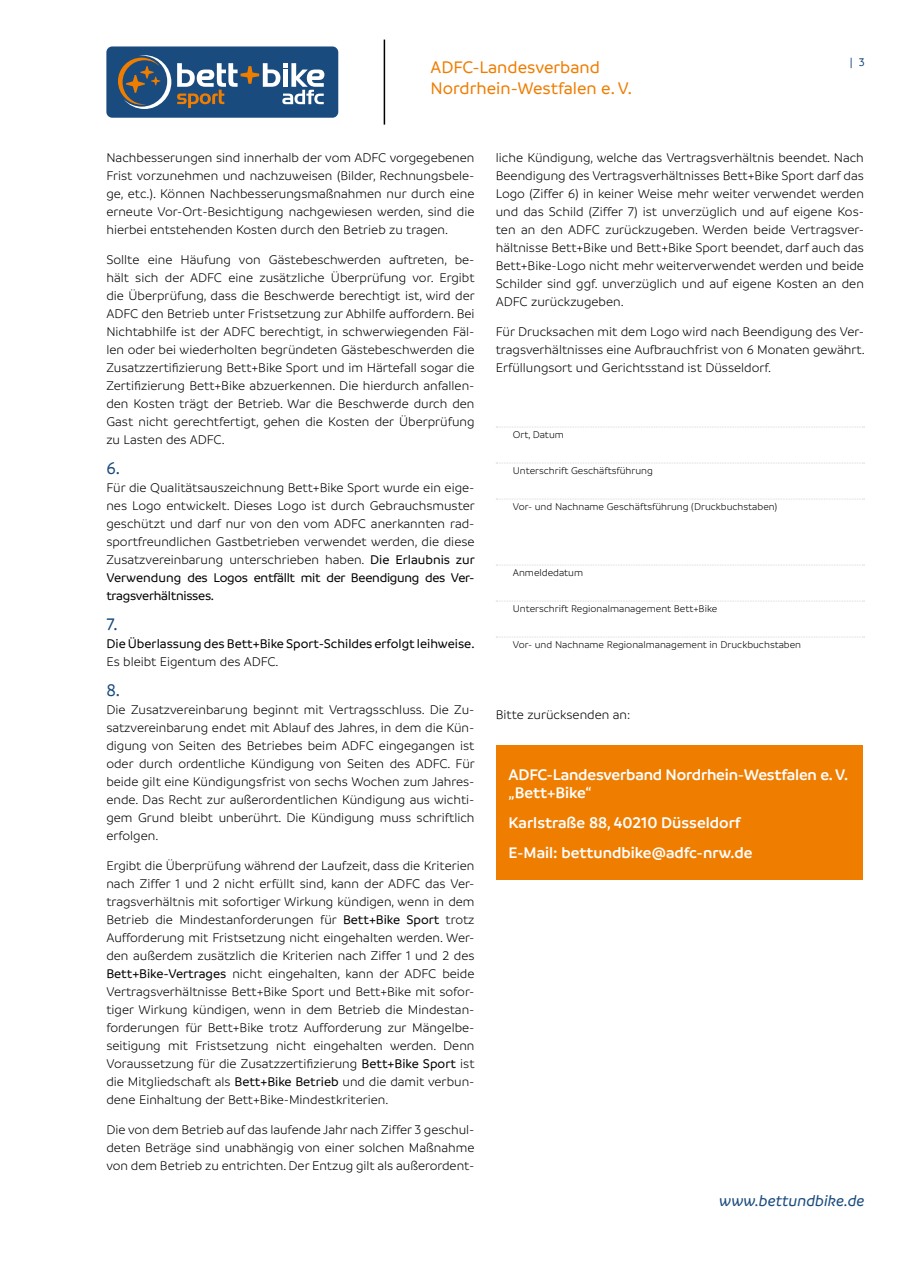
<style>
.page{position:relative;width:898px;height:1263px;background:#fff}
.page>*{position:absolute;margin:0;border:0;box-sizing:border-box;transform-origin:0 0}
.t1{font:500 18px/21px "Branding";color:#ef7d00}
.Subheadline_H2_letze{font:500 18px "Branding";color:#1a4b7e}
.Farbhinterlegung_ora{font:600 16.5px/18px "Branding";color:#fff}
.t2{font:italic 500 16.5px "Branding";color:#1a4b7e}
.Fließtext_letzte_Sei{font:300 13.5px/18px "Branding";color:#000;text-align:justify}
.Fließtext_letzte_Sei-2{font:500 13.5px/18px "Branding";color:#000}
.Fließtext_linksbündi{font:300 13.5px "Branding";color:#000}
.Seiten{font:500 12px "Branding";color:#1a4b7e}
.Untertitel_Eingabefe{font:300 10.5px "Branding";color:#000}
.s1{font-weight:500}
.s2{font-weight:300}
</style>
<div class="page">
<hr style="left:383px;top:40px;width:2px;height:85px;background:#000">
<div style="left:106px;top:46px;width:232px;height:72px;background:#1a4b7e;border-radius:6px"></div>
<svg style="left:118px;top:55px;width:53px;height:54px"></svg>
<svg style="left:177px;top:63px;width:147px;height:45px"></svg>
<svg style="left:496px;top:427px;width:368px;height:1px"></svg>
<svg style="left:496px;top:463px;width:368px;height:1px"></svg>
<svg style="left:496px;top:499px;width:368px;height:1px"></svg>
<svg style="left:496px;top:565px;width:368px;height:1px"></svg>
<svg style="left:496px;top:601px;width:368px;height:1px"></svg>
<svg style="left:496px;top:637px;width:368px;height:1px"></svg>
<div style="left:495px;top:745px;width:367px;height:134px;background:#ef7d00"></div>
<h1 class="t1" style="left:430px;top:57px;width:203px">ADFC-Landesverband<br>Nordrhein-Westfalen e. V.</h1>
<p class="Seiten" style="left:849px;top:56px;width:16px">| 3</p>
<p class="Fließtext_letzte_Sei" style="left:106px;top:149px;width:369px">Nachbesserungen sind innerhalb der vom ADFC vorgegebenen Frist vorzunehmen und nachzuweisen (Bilder, Rechnungsbele&shy;ge, etc.). Können Nachbesserungsmaßnahmen nur durch eine erneute Vor-Ort-Besichtigung nachgewiesen werden, sind die hierbei entstehenden Kosten durch den Betrieb zu tragen.</p>
<p class="Fließtext_letzte_Sei" style="left:106px;top:251px;width:370px">Sollte eine Häufung von Gästebeschwerden auftreten, be&shy;hält sich der ADFC eine zusätzliche Überprüfung vor. Ergibt die Überprüfung, dass die Beschwerde berechtigt ist, wird der ADFC den Betrieb unter Fristsetzung zur Abhilfe auffordern. Bei Nichtabhilfe ist der ADFC berechtigt, in schwerwiegenden Fäl&shy;len oder bei wiederholten begründeten Gästebeschwerden die Zusatzzertifizierung Bett+Bike Sport und im Härtefall sogar die Zertifizierung Bett+Bike abzuerkennen. Die hierdurch anfallen&shy;den Kosten trägt der Betrieb. War die Beschwerde durch den Gast nicht gerechtfertigt, gehen die Kosten der Überprüfung zu Lasten des ADFC.</p>
<p class="Subheadline_H2_letze" style="left:106px;top:459px;width:15px">6.</p>
<p class="Fließtext_letzte_Sei" style="left:106px;top:479px;width:370px">Für die Qualitätsauszeichnung Bett+Bike Sport wurde ein eige&shy;nes Logo entwickelt. Dieses Logo ist durch Gebrauchsmuster geschützt und darf nur von den vom ADFC anerkannten rad&shy;sportfreundlichen Gastbetrieben verwendet werden, die diese Zusatzvereinbarung unterschrieben haben. <span class="s1">Die Erlaubnis zur Verwendung des Logos entfällt mit der Beendigung des Ver&shy;tragsverhältnisses.</span></p>
<p class="Subheadline_H2_letze" style="left:106px;top:615px;width:13px">7.</p>
<p class="Fließtext_letzte_Sei-2" style="left:106px;top:635px;width:369px">Die Überlassung des Bett+Bike Sport-Schildes erfolgt leihweise.<br><span class="s2">Es bleibt Eigentum des ADFC.</span></p>
<p class="Subheadline_H2_letze" style="left:106px;top:681px;width:15px">8.</p>
<p class="Fließtext_letzte_Sei" style="left:106px;top:701px;width:370px">Die Zusatzvereinbarung beginnt mit Vertragsschluss. Die Zu&shy;satzvereinbarung endet mit Ablauf des Jahres, in dem die Kün&shy;digung von Seiten des Betriebes beim ADFC eingegangen ist oder durch ordentliche Kündigung von Seiten des ADFC. Für beide gilt eine Kündigungsfrist von sechs Wochen zum Jahres&shy;ende. Das Recht zur außerordentlichen Kündigung aus wichti&shy;gem Grund bleibt unberührt. Die Kündigung muss schriftlich erfolgen.</p>
<p class="Fließtext_letzte_Sei" style="left:106px;top:857px;width:369px">Ergibt die Überprüfung während der Laufzeit, dass die Kriterien nach Ziffer 1 und 2 nicht erfüllt sind, kann der ADFC das Ver&shy;tragsverhältnis mit sofortiger Wirkung kündigen, wenn in dem Betrieb die Mindestanforderungen für <span class="s1">Bett+Bike Sport</span> trotz Aufforderung mit Fristsetzung nicht eingehalten werden. Wer&shy;den außerdem zusätzlich die Kriterien nach Ziffer 1 und 2 des <span class="s1">Bett+Bike-Vertrages</span> nicht eingehalten, kann der ADFC beide Vertragsverhältnisse Bett+Bike Sport und Bett+Bike mit sofor&shy;tiger Wirkung kündigen, wenn in dem Betrieb die Mindestan&shy;forderungen für Bett+Bike trotz Aufforderung zur Mängelbe&shy;seitigung mit Fristsetzung nicht eingehalten werden. Denn Voraussetzung für die Zusatzzertifizierung <span class="s1">Bett+Bike Sport</span> ist die Mitgliedschaft als <span class="s1">Bett+Bike Betrieb</span> und die damit verbun&shy;dene Einhaltung der Bett+Bike-Mindestkriterien.</p>
<p class="Fließtext_letzte_Sei" style="left:106px;top:1121px;width:369px">Die von dem Betrieb auf das laufende Jahr nach Ziffer 3 geschul&shy;deten Beträge sind unabhängig von einer solchen Maßnahme von dem Betrieb zu entrichten. Der Entzug gilt als außerordent-</p>
<p class="Fließtext_letzte_Sei" style="left:495px;top:149px;width:369px">liche Kündigung, welche das Vertragsverhältnis beendet. Nach Beendigung des Vertragsverhältnisses Bett+Bike Sport darf das Logo (Ziffer 6) in keiner Weise mehr weiter verwendet werden und das Schild (Ziffer 7) ist unverzüglich und auf eigene Kos&shy;ten an den ADFC zurückzugeben. Werden beide Vertragsver&shy;hältnisse Bett+Bike und Bett+Bike Sport beendet, darf auch das Bett+Bike-Logo nicht mehr weiterverwendet werden und beide Schilder sind ggf. unverzüglich und auf eigene Kosten an den ADFC zurückzugeben.</p>
<p class="Fließtext_letzte_Sei" style="left:495px;top:323px;width:370px">Für Drucksachen mit dem Logo wird nach Beendigung des Ver&shy;tragsverhältnisses eine Aufbrauchfrist von 6 Monaten gewährt.<br>Erfüllungsort und Gerichtsstand ist Düsseldorf.</p>
<p class="Untertitel_Eingabefe" style="left:512px;top:429px;width:52px">Ort, Datum</p>
<p class="Untertitel_Eingabefe" style="left:512px;top:465px;width:141px">Unterschrift Geschäftsführung</p>
<p class="Untertitel_Eingabefe" style="left:512px;top:501px;width:266px">Vor- und Nachname Geschäftsführung (Druckbuchstaben)</p>
<p class="Untertitel_Eingabefe" style="left:512px;top:567px;width:72px">Anmeldedatum</p>
<p class="Untertitel_Eingabefe" style="left:512px;top:603px;width:206px">Unterschrift Regionalmanagement Bett+Bike</p>
<p class="Untertitel_Eingabefe" style="left:512px;top:639px;width:290px">Vor- und Nachname Regionalmanagement in Druckbuchstaben</p>
<p class="Fließtext_linksbündi" style="left:495px;top:708px;width:136px">Bitte zurücksenden an:</p>
<p class="Farbhinterlegung_ora" style="left:508px;top:766px;width:341px">ADFC-Landesverband Nordrhein-Westfalen e. V. „Bett+Bike“</p>
<p class="Farbhinterlegung_ora" style="left:508px;top:814px;width:233px">Karlstraße 88, 40210 Düsseldorf</p>
<p class="Farbhinterlegung_ora" style="left:508px;top:844px;width:245px">E-Mail: bettundbike@adfc-nrw.de</p>
<p class="t2" style="left:719px;top:1192px;width:147px">www.bettundbike.de</p>
</div>
